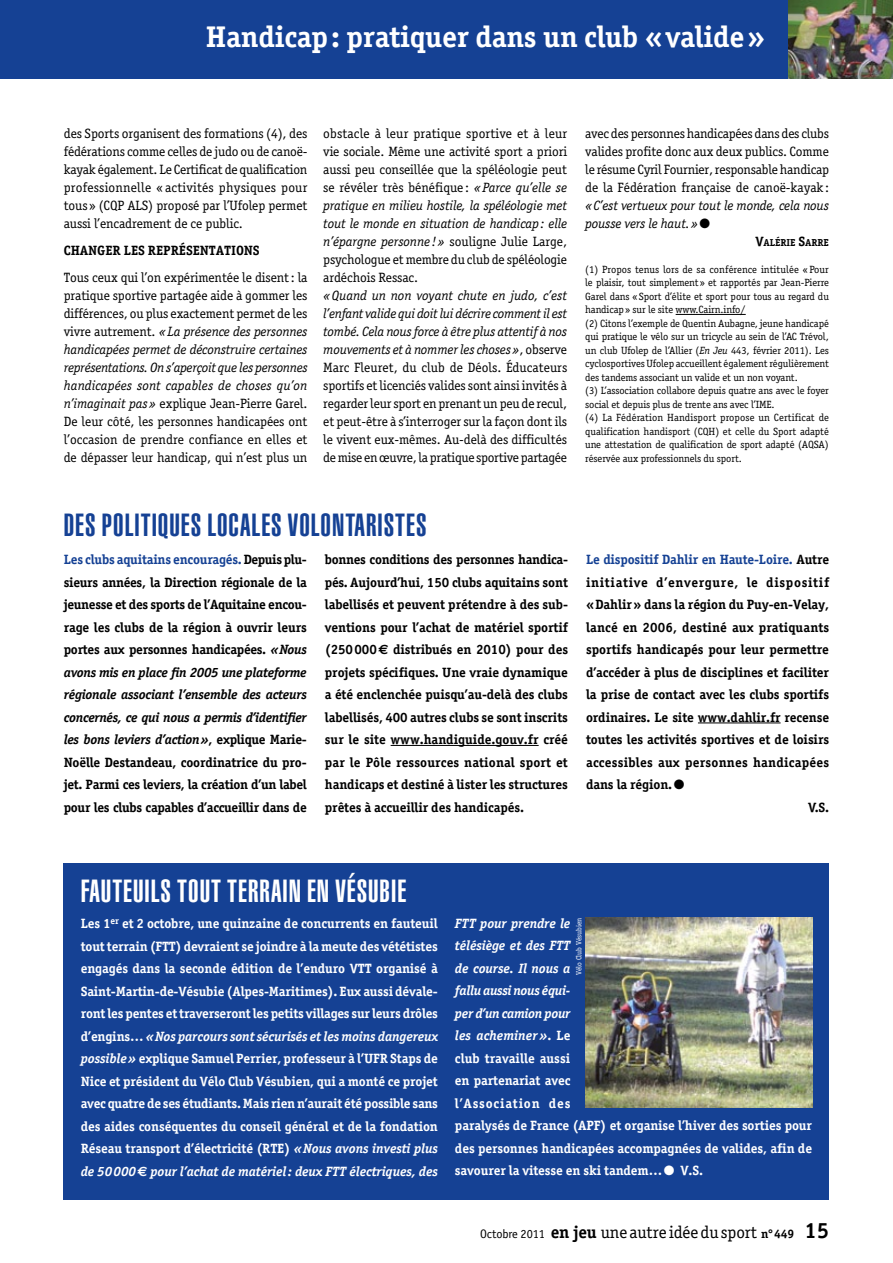
<style>
.page{position:relative;width:893px;height:1263px;background:#fff}
.page>*{position:absolute;margin:0;border:0;box-sizing:border-box;transform-origin:0 0}
.t1{font:900 extra-condensed 31.5px "Helvetica";letter-spacing:.03em;color:#154194}
.t2{font:900 extra-condensed 31.5px "Helvetica";letter-spacing:.03em;color:#fff}
.t3{font:700 30px "Officina Serif";letter-spacing:-.01em;color:#fff}
.t4{font:17.25px "Officina Serif";letter-spacing:-.005em;color:#000}
.t5{font:13.5px/18px "Officina Serif";letter-spacing:-.01em;color:#000;text-align:justify}
.t6{font:700 13.5px/22.5px "Officina Serif";letter-spacing:-.01em;color:#000;text-align:justify}
.t7{font:700 13.5px/22.5px "Officina Serif";letter-spacing:-.01em;color:#fff;text-align:justify}
.t8{font:700 13.5px "Officina Serif";letter-spacing:-.015em;color:#154194}
.t9{font:700 13.5px "Officina Serif";letter-spacing:.045em;color:#000}
.t10{font:700 13.5px "Officina Serif";letter-spacing:.015em;color:#000}
.t11{font:700 13.5px "Officina Serif";letter-spacing:.01em;color:#000}
.t12{font:700 13.5px "Officina Serif";color:#000}
.t13{font:10.5px/13.5px "Officina Serif";letter-spacing:-.01em;color:#000}
.t14{font:700 10.2px "Officina Serif";letter-spacing:-.01em;color:#000}
.t15{font:7.5px "Officina Serif";letter-spacing:-.005em;color:#fff}
.s1{font-weight:700}
.s2{font-style:italic}
.s3{font-size:13.5px}
.s4{color:#154194}
.s5{font-family:"Euro Sans"}
.s6{color:#000}
.s7{font-family:"Officina Sans";font-size:12.3px}
.s8{font-weight:700;font-size:12.3px}
.s9{font-weight:700;font-size:22.2px}
</style>
<div class="page">
<div style="left:0;top:0;width:893px;height:79px;background:#154194"></div>
<hr style="left:676px;top:314px;width:70px;height:1px;background:#000">
<img style="left:789px;top:0;width:104px;height:79px">
<hr style="left:391px;top:745px;width:148px;height:1px;background:#000">
<hr style="left:698px;top:722px;width:83px;height:1px;background:#000">
<div style="left:64px;top:863px;width:765px;height:336px;background:#154194"></div>
<img style="left:585px;top:918px;width:227px;height:189px">
<p class="t3" style="left:206px;top:18px;width:561px">Handicap: pratiquer dans un club «valide»</p>
<p class="t5" style="left:64px;top:124px;width:245px">des Sports organisent des formations (4), des fédérations comme celles de judo ou de canoë&shy;kayak également. Le Certificat de qualification professionnelle « activités physiques pour tous» (CQP ALS) proposé par l’Ufolep permet aussi l’encadrement de ce public.</p>
<p class="t5" style="left:64px;top:237px;width:245px;line-height:27px"><span class="s1">CHANGER LES REPRÉSENTATIONS<br></span>Tous ceux qui l’on expérimentée le disent: la</p>
<p class="t5" style="left:64px;top:286px;width:245px">pratique sportive partagée aide à gommer les différences, ou plus exactement permet de les vivre autrement. <span class="s2">«La présence des personnes handicapées permet de déconstruire certaines représentations. On s’aperçoit que les personnes handicapées sont capables de choses qu’on n’imaginait pas»</span> explique Jean-Pierre Garel.<br>De leur côté, les personnes handicapées ont l’occasion de prendre confiance en elles et de dépasser leur handicap, qui n’est plus un</p>
<p class="t5" style="left:323px;top:124px;width:245px;text-align:left">obstacle à leur pratique sportive et à leur vie sociale. Même une activité sport a priori aussi peu conseillée que la spéléologie peut se révéler très bénéfique: <span class="s2">«Parce qu’elle se pratique en milieu hostile, la spéléologie met tout le monde en situation de handicap: elle n’épargne personne !»</span> souligne Julie Large, psychologue et membre du club de spéléologie ardéchois Ressac.<br><span class="s2">«Quand un non voyant chute en judo, c’est l’enfant valide qui doit lui décrire comment il est tombé. Cela nous force à être plus attentif à nos mouvements et à nommer les choses»</span>, observe Marc Fleuret, du club de Déols. Éducateurs sportifs et licenciés valides sont ainsi invités à regarder leur sport en prenant un peu de recul, et peut-être à s’interroger sur la façon dont ils le vivent eux-mêmes. Au-delà des difficultés de mise en œuvre, la pratique sportive partagée</p>
<p class="t5" style="left:585px;top:124px;width:245px">avec des personnes handicapées dans des clubs valides profite donc aux deux publics. Comme le résume Cyril Fournier, responsable handicap de la Fédération française de canoë-kayak: <span class="s2">«C’est vertueux pour tout le monde, cela nous pousse vers le haut.»</span>●</p>
<p class="t14" style="left:755px;top:236px;width:75px"><span class="s3">V</span>ALÉRIE <span class="s3">S</span>ARRE</p>
<p class="t13" style="left:585px;top:262px;width:245px">(1) Propos tenus lors de sa conférence intitulée « Pour le plaisir, tout simplement» et rapportés par Jean-Pierre Garel dans «Sport d’élite et sport pour tous au regard du handicap» sur le site www.Cairn.info/<br>(2) Citons l’exemple de Quentin Aubagne, jeune handicapé qui pratique le vélo sur un tricycle au sein de l’AC Trévol, un club Ufolep de l’Allier (<span class="s2">En Jeu</span> 443, février 2011). Les cyclosportives Ufolep accueillent également régulièrement des tandems associant un valide et un non voyant.<br>(3) L’association collabore depuis quatre ans avec le foyer social et depuis plus de trente ans avec l’IME.<br>(4) La Fédération Handisport propose un Certificat de qualification handisport (CQH) et celle du Sport adapté une attestation de qualification de sport adapté (AQSA) réservée aux professionnels du sport.</p>
<p class="t1" style="left:64px;top:507px;width:364px">DES POLITIQUES LOCALES VOLONTARISTES</p>
<p class="t6" style="left:64px;top:548px;width:245px"><span class="s4">Les clubs aquitains encouragés.</span> Depuis plu&shy;sieurs années, la Direction régionale de la jeunesse et des sports de l’Aquitaine encou&shy;rage les clubs de la région à ouvrir leurs portes aux personnes handicapées. <span class="s2">«Nous avons mis en place fin 2005 une plateforme régionale associant l’ensemble des acteurs concernés, ce qui nous a permis d’identifier les bons leviers d’action»</span>, explique Marie-Noëlle Destandeau, coordinatrice du pro&shy;jet. Parmi ces leviers, la création d’un label pour les clubs capables d’accueillir dans de</p>
<p class="t6" style="left:325px;top:548px;width:245px">bonnes conditions des personnes handica&shy;pés. Aujourd’hui, 150 clubs aquitains sont labellisés et peuvent prétendre à des sub&shy;ventions pour l’achat de matériel sportif (250000<span class="s5">€</span> distribués en 2010) pour des projets spécifiques. Une vraie dynamique a été enclenchée puisqu’au-delà des clubs labellisés, 400 autres clubs se sont inscrits sur le site www.handiguide.gouv.fr créé par le Pôle ressources national sport et handicaps et destiné à lister les structures prêtes à accueillir des handicapés.</p>
<p class="t8" style="left:586px;top:551px;width:245px">Le dispositif Dahlir en Haute-Loire. <span class="s6">Autre</span></p>
<p class="t9" style="left:586px;top:574px;width:245px">initiative d’envergure, le dispositif</p>
<p class="t6" style="left:586px;top:593px;width:245px">«Dahlir» dans la région du Puy-en-Velay,</p>
<p class="t11" style="left:586px;top:619px;width:245px">lancé en 2006, destiné aux pratiquants</p>
<p class="t6" style="left:586px;top:638px;width:244px">sportifs handicapés pour leur permettre</p>
<p class="t6" style="left:586px;top:661px;width:245px">d’accéder à plus de disciplines et faciliter</p>
<p class="t6" style="left:586px;top:683px;width:245px">la prise de contact avec les clubs sportifs</p>
<p class="t6" style="left:586px;top:706px;width:245px">ordinaires. Le site www.dahlir.fr recense</p>
<p class="t6" style="left:586px;top:728px;width:245px">toutes les activités sportives et de loisirs</p>
<p class="t10" style="left:586px;top:754px;width:245px">accessibles aux personnes handicapées</p>
<p class="t6" style="left:586px;top:773px;width:100px">dans la région.●</p>
<p class="t12" style="left:808px;top:799px;width:23px">V.S.</p>
<p class="t2" style="left:81px;top:873px;width:327px">FAUTEUILS TOUT TERRAIN EN VÉSUBIE</p>
<p class="t15" style="left:575px;top:975px;width:59px;rotate:-90deg">Vélo Club Vésubien</p>
<p class="t7" style="left:81px;top:912px;width:359px">Les 1<sup>er</sup> et 2 octobre, une quinzaine de concurrents en fauteuil tout terrain (FTT) devraient se joindre à la meute des vététistes engagés dans la seconde édition de l’enduro VTT organisé à Saint-Martin-de-Vésubie (Alpes-Maritimes). Eux aussi dévale&shy;ront les pentes et traverseront les petits villages sur leurs drôles d’engins… <span class="s2">«Nos parcours sont sécurisés et les moins dangereux possible»</span> explique Samuel Perrier, professeur à l’UFR Staps de Nice et président du Vélo Club Vésubien, qui a monté ce projet avec quatre de ses étudiants. Mais rien n’aurait été possible sans des aides conséquentes du conseil général et de la fondation Réseau transport d’électricité (RTE) <span class="s2">«Nous avons investi plus de 50000</span><span class="s5">€</span> <span class="s2">pour l’achat de matériel: deux FTT électriques, des</span></p>
<p class="t7" style="left:455px;top:912px;width:359px;text-align:left"><span class="s2">FTT pour prendre le<br>télésiège et des FTT<br>de course. Il nous a<br>fallu aussi nous équi-<br>per d’un camion pour<br>les acheminer»</span>. Le<br>club travaille aussi<br>en partenariat avec<br>l’Association des<br>paralysés de France (APF) et organise l’hiver des sorties pour des personnes handicapées accompagnées de valides, afin de savourer la vitesse en ski tandem…● V.S.</p>
<p class="t4" style="left:480px;top:1222px;width:351px"><span class="s7">Octobre 2011</span> <span class="s1">en jeu</span> une autre idée du sport <span class="s8">n°449</span> <span class="s9">15</span></p>
</div>
